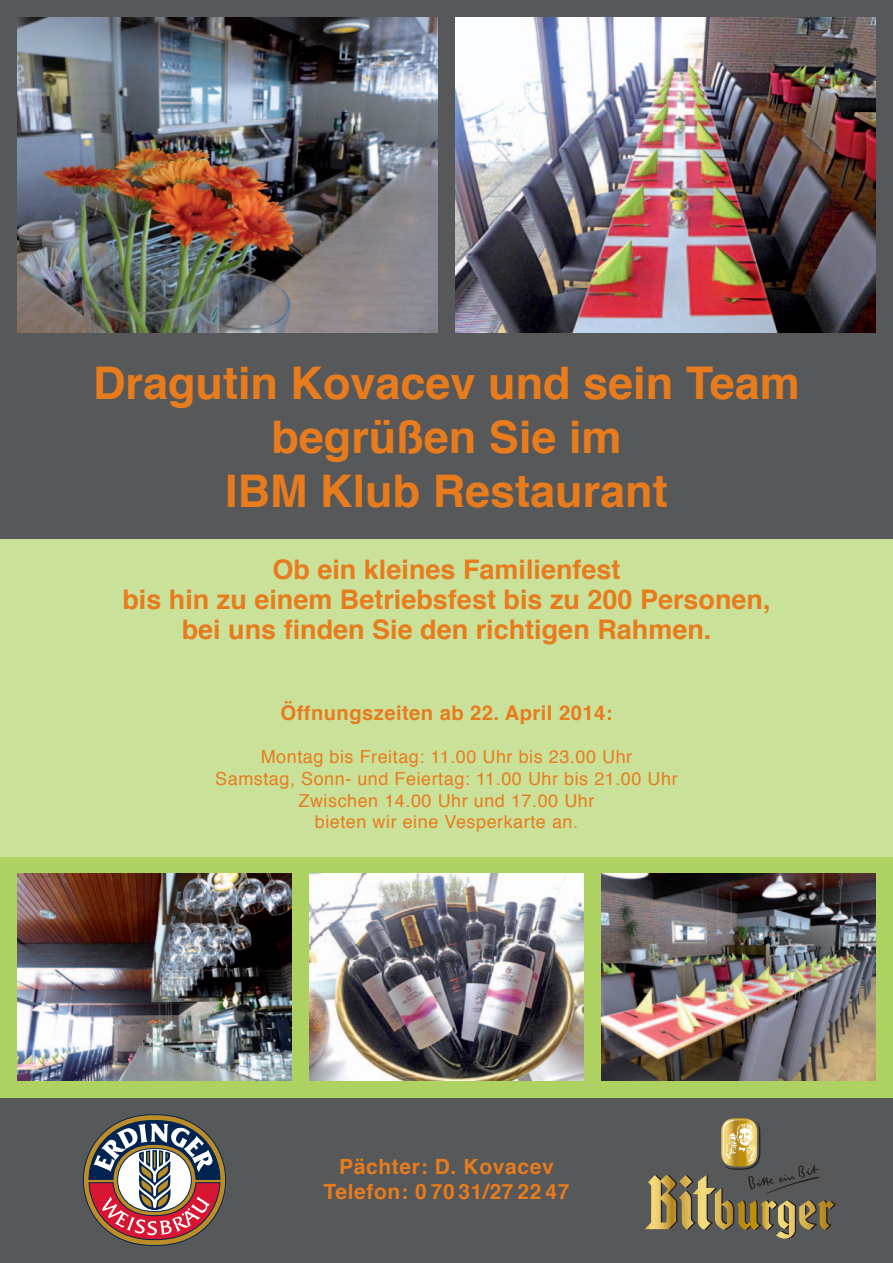
<style>
.page{position:relative;width:893px;height:1263px;background:#57585a}
.page>*{position:absolute;margin:0;border:0;box-sizing:border-box;transform-origin:0 0}
.t1{font:700 45px/54px "Helvetica";color:#e87c1d;text-align:center}
.t2{font:700 27px/30px "Helvetica";color:#e87c1d;text-align:center}
.t3{font:700 21px/25.2px "Helvetica";letter-spacing:.03em;color:#e87c1d;text-align:center}
.t4{font:700 20.25px "Helvetica";letter-spacing:.02em;color:#e87c1d}
.t5{font:18px/21.6px "Helvetica";letter-spacing:.03em;color:#e87c1d;text-align:center}
</style>
<div class="page">
<svg style="left:645px;top:1118px;width:191px;height:121px"></svg>
<svg style="left:83px;top:1114px;width:143px;height:132px"></svg>
<div style="left:0;top:539px;width:893px;height:318px;background:#cae19a"></div>
<div style="left:0;top:857px;width:893px;height:240px;background:#add261"></div>
<img style="left:17px;top:17px;width:421px;height:316px">
<img style="left:17px;top:874px;width:275px;height:206px">
<img style="left:455px;top:17px;width:421px;height:316px">
<img style="left:601px;top:874px;width:275px;height:206px">
<img style="left:309px;top:874px;width:275px;height:206px">
<h1 class="t1" style="left:93px;top:356px;width:708px">Dragutin Kovacev und sein Team begrüßen Sie im<br>IBM Klub Restaurant</h1>
<h2 class="t2" style="left:122px;top:555px;width:650px">Ob ein kleines Familienfest<br>bis hin zu einem Betriebsfest bis zu 200 Personen, bei uns finden Sie den richtigen Rahmen.</h2>
<p class="t4" style="left:281px;top:697px;width:333px">Öffnungszeiten ab 22. April 2014:</p>
<p class="t5" style="left:215px;top:747px;width:464px">Montag bis Freitag: 11.00 Uhr bis 23.00 Uhr<br>Samstag, Sonn- und Feiertag: 11.00 Uhr bis 21.00 Uhr Zwischen 14.00 Uhr und 17.00 Uhr<br>bieten wir eine Vesperkarte an.</p>
<p class="t3" style="left:324px;top:1154px;width:247px">Pächter: D. Kovacev<br>Telefon: 0 70 31/27 22 47</p>
</div>
